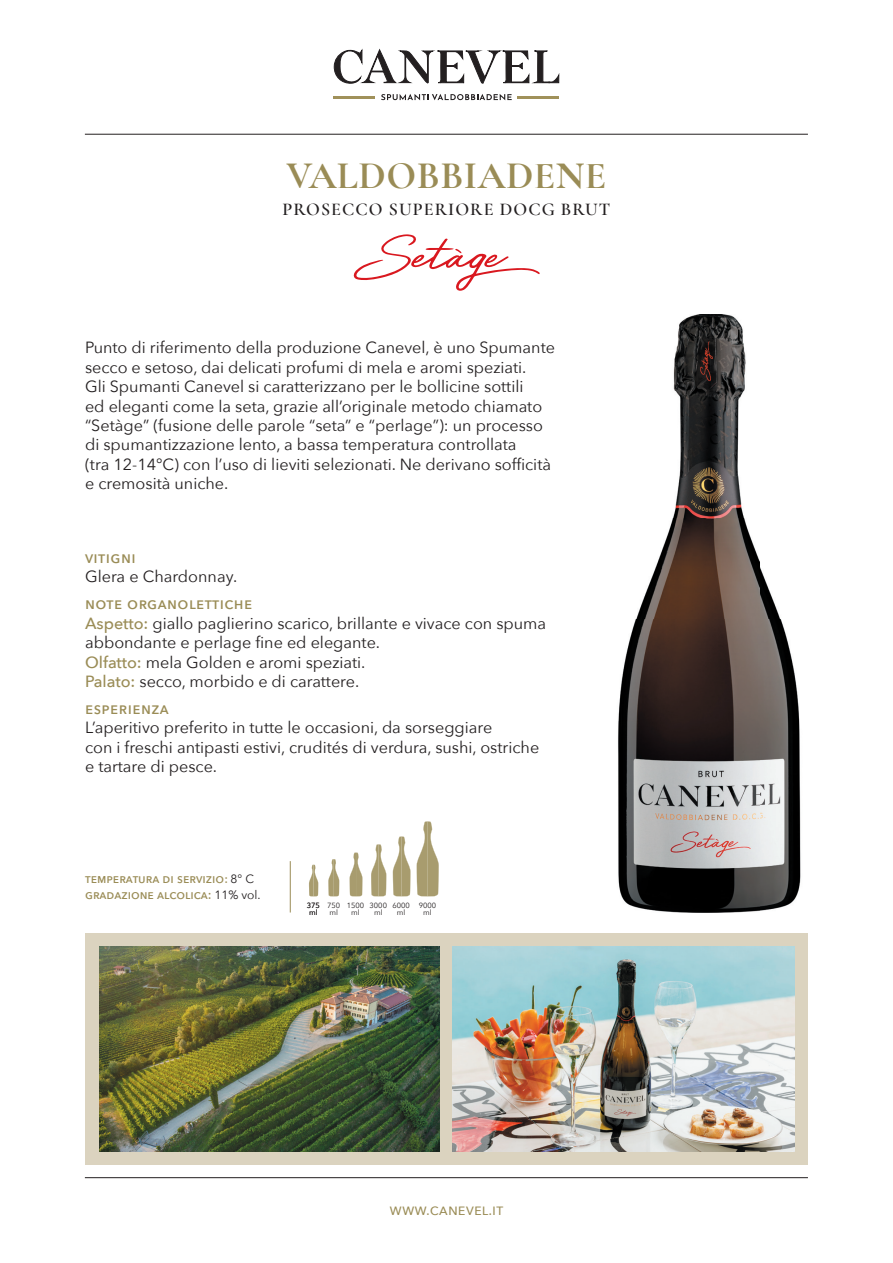
<style>
.page{position:relative;width:893px;height:1263px;background:#fff}
.page>*{position:absolute;margin:0;border:0;box-sizing:border-box;transform-origin:0 0}
.t1{font:700 39px "Cormorant Garamond";letter-spacing:.01em;color:#9a8c56}
.t2{font:600 18px "Cormorant Garamond";letter-spacing:.06em;color:#231f20}
.t3{font:16.2px/19.5px "Avenir Next";color:#231f20}
.t4{font:500 16.2px "Avenir Next";letter-spacing:.025em;color:#9a8c56}
.t5{font:500 12.75px/15.3px "Avenir Next";color:#9a8c56}
.t6{font:500 12px "Avenir Next";letter-spacing:.05em;color:#9a8c56}
.t7{font:7.5px/7.5px "Avenir Next";color:#231f20;text-align:center}
.s1{font-weight:500;color:#9a8c56}
.s2{font-size:12px}
.s3{font-weight:400;font-size:12px;color:#231f20}
</style>
<div class="page">
<div style="left:85px;top:933px;width:723px;height:232px;background:#dbd3bf"></div>
<hr style="left:85px;top:134px;width:723px;height:1px;background:#231f20">
<hr style="left:85px;top:1177px;width:723px;height:1px;background:#231f20">
<hr style="left:334px;top:96px;width:41px;height:2px;background:#a0915a">
<hr style="left:518px;top:96px;width:41px;height:2px;background:#a0915a">
<svg style="left:381px;top:94px;width:131px;height:6px"></svg>
<svg style="left:334px;top:48px;width:225px;height:36px"></svg>
<img style="left:100px;top:946px;width:340px;height:205px">
<hr style="left:290px;top:861px;width:1px;height:51px;background:#9a8c56">
<img style="left:453px;top:947px;width:342px;height:205px">
<svg style="left:353px;top:234px;width:187px;height:57px"></svg>
<svg style="left:350px;top:852px;width:13px;height:44px"></svg>
<svg style="left:328px;top:859px;width:11px;height:37px"></svg>
<svg style="left:309px;top:865px;width:9px;height:31px"></svg>
<svg style="left:371px;top:844px;width:15px;height:52px"></svg>
<svg style="left:393px;top:836px;width:18px;height:60px"></svg>
<svg style="left:417px;top:821px;width:22px;height:75px"></svg>
<img style="left:618px;top:315px;width:183px;height:598px">
<h1 class="t1" style="left:286px;top:152px;width:321px">VALDOBBIADENE</h1>
<p class="t2" style="left:282px;top:198px;width:329px">PROSECCO SUPERIORE DOCG BRUT</p>
<p class="t3" style="left:85px;top:337px;width:471px">Punto di riferimento della produzione Canevel, è uno Spumante secco e setoso, dai delicati profumi di mela e aromi speziati.<br>Gli Spumanti Canevel si caratterizzano per le bollicine sottili<br>ed eleganti come la seta, grazie all’originale metodo chiamato “Setàge” (fusione delle parole “seta” e “perlage”): un processo di spumantizzazione lento, a bassa temperatura controllata<br>(tra 12-14°C) con l’uso di lieviti selezionati. Ne derivano sofficità e cremosità uniche.</p>
<p class="t4" style="left:85px;top:543px;width:52px">VITIGNI</p>
<p class="t3" style="left:85px;top:566px;width:154px">Glera e Chardonnay.</p>
<p class="t3" style="left:85px;top:593px;width:463px"><span class="s1">NOTE ORGANOLETTICHE<br>Aspetto:</span> giallo paglierino scarico, brillante e vivace con spuma abbondante e perlage fine ed elegante.<br><span class="s1">Olfatto:</span> mela Golden e aromi speziati.<br><span class="s1">Palato:</span> secco, morbido e di carattere.</p>
<p class="t4" style="left:85px;top:694px;width:85px">ESPERIENZA</p>
<p class="t3" style="left:85px;top:717px;width:456px">L’aperitivo preferito in tutte le occasioni, da sorseggiare<br>con i freschi antipasti estivi, crudités di verdura, sushi, ostriche e tartare di pesce.</p>
<p class="t5" style="left:85px;top:871px;width:177px">TEMPERATURA DI SERVIZIO<span class="s2">:</span> <span class="s3">8° C<br></span>GRADAZIONE ALCOLICA: <span class="s3">11% vol.</span></p>
<p class="t7" style="left:307px;top:901px;width:15px">375 ml</p>
<p class="t7" style="left:327px;top:901px;width:15px">750 ml</p>
<p class="t7" style="left:347px;top:901px;width:19px">1500 ml</p>
<p class="t7" style="left:370px;top:901px;width:19px">3000 ml</p>
<p class="t7" style="left:392px;top:901px;width:19px">6000 ml</p>
<p class="t7" style="left:419px;top:901px;width:19px">9000 ml</p>
<p class="t6" style="left:390px;top:1200px;width:115px">WWW.CANEVEL.IT</p>
</div>
